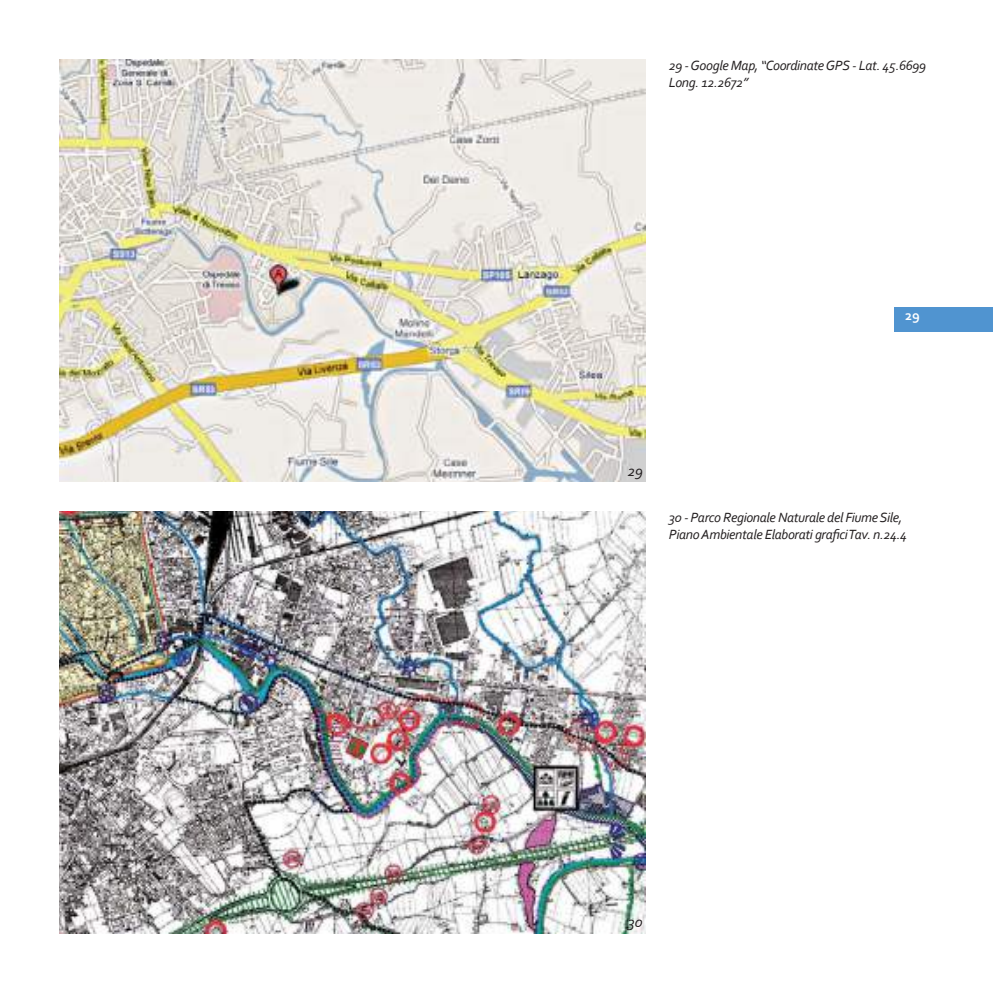
<style>
.page{position:relative;width:993px;height:993px;background:#fff}
.page>*{position:absolute;margin:0;border:0;box-sizing:border-box;transform-origin:0 0}
.t1{font:italic 15.75px "Corbel";color:#231f20}
.t2{font:italic 14px/16.8px "Corbel";letter-spacing:-.025em;color:#231f20}
.t3{font:700 14px "Corbel";color:#fff}
</style>
<div class="page">
<div style="left:894px;top:306px;width:98px;height:25px;background:#5094d0"></div>
<img style="left:60px;top:60px;width:585px;height:421px">
<img style="left:60px;top:511px;width:585px;height:422px">
<p class="t2" style="left:668px;top:57px;width:259px">29 - Google Map, “Coordinate GPS - Lat. 45.6699<br>Long. 12.2672”</p>
<p class="t3" style="left:904px;top:307px;width:16px">29</p>
<p class="t1" style="left:627px;top:460px;width:17px">29</p>
<p class="t2" style="left:668px;top:508px;width:240px">30 - Parco Regionale Naturale del Fiume Sile,<br>Piano Ambientale Elaborati grafici Tav. n.24.4</p>
<p class="t1" style="left:627px;top:912px;width:17px">30</p>
</div>
